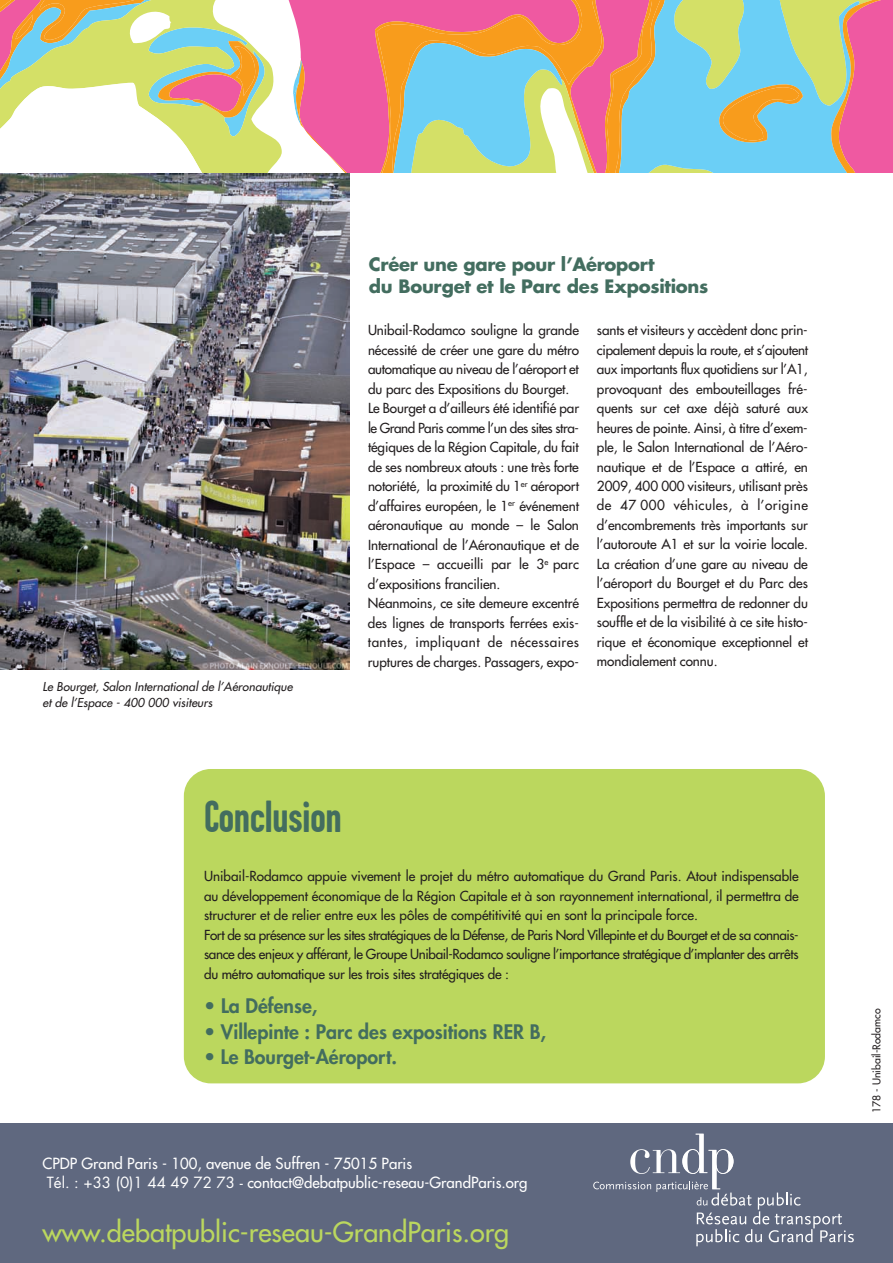
<style>
.page{position:relative;width:893px;height:1263px;background:#fff}
.page>*{position:absolute;margin:0;border:0;box-sizing:border-box;transform-origin:0 0}
.t1{font:700 45px "Garage Gothic";color:#436d5f}
.t2{font:27px "Futura";color:#bbd75e}
.t3{font:800 19.5px "Futura";color:#436d5f}
.t4{font:700 18px/22.5px "Futura";letter-spacing:-.015em;color:#436d5f}
.t5{font:15px/19.5px "Futura";color:#fff}
.t6{font:13.5px/19.5px "Futura";letter-spacing:-.005em;color:#231f20}
.t7{font:italic 12px/16.4px "Futura";letter-spacing:.005em;color:#231f20}
.t8{font:10.5px "Futura";color:#231f20}
.s1{font-weight:400}
.s2{font-style:inherit}
</style>
<div class="page">
<div style="left:184px;top:769px;width:641px;height:314px;background:#bbd75e;border-radius:27px"></div>
<svg style="left:0;top:0;width:893px;height:173px"></svg>
<div style="left:0;top:1123px;width:893px;height:140px;background:#5f687f"></div>
<svg style="left:593px;top:1133px;width:261px;height:114px"></svg>
<img style="left:0;top:173px;width:349px;height:496px">
<h3 class="t4" style="left:369px;top:255px;width:341px">Créer une gare pour l’Aéroport<br>du Bourget et le Parc des Expositions</h3>
<p class="t7" style="left:43px;top:679px;width:252px">Le Bourget, Salon International de l’Aéronautique et de l’Espace - 400 000 visiteurs</p>
<p class="t6" style="left:368px;top:321px;width:213px">Unibail-Rodamco souligne la grande nécessité de créer une gare du métro automatique au niveau de l’aéroport et du parc des Expositions du Bourget.<br>Le Bourget a d’ailleurs été identifié par le Grand Paris comme l’un des sites stra&shy;tégiques de la Région Capitale, du fait de ses nombreux atouts : une très forte notoriété, la proximité du 1<sup>er</sup> aéroport d’affaires européen, le 1<sup>er</sup> événement aéronautique au monde – le Salon International de l’Aéronautique et de l’Espace – accueilli par le 3<sup>e</sup> parc d’expositions francilien.<br>Néanmoins, ce site demeure excentré des lignes de transports ferrées exis&shy;tantes, impliquant de nécessaires ruptures de charges. Passagers, expo-</p>
<p class="t6" style="left:597px;top:321px;width:213px;text-align:justify">sants et visiteurs y accèdent donc prin&shy;cipalement depuis la route, et s’ajoutent aux importants flux quotidiens sur l’A1, provoquant des embouteillages fré&shy;quents sur cet axe déjà saturé aux heures de pointe. Ainsi, à titre d’exem&shy;ple, le Salon International de l’Aéro&shy;nautique et de l’Espace a attiré, en 2009, 400 000 visiteurs, utilisant près de 47 000 véhicules, à l’origine d’encombrements très importants sur l’autoroute A1 et sur la voirie locale.<br>La création d’une gare au niveau de l’aéroport du Bourget et du Parc des Expositions permettra de redonner du souffle et de la visibilité à ce site histo&shy;rique et économique exceptionnel et mondialement connu.</p>
<h1 class="t1" style="left:204px;top:790px;width:139px">Conclusion</h1>
<p class="t6" style="left:204px;top:867px;width:596px">Unibail-Rodamco appuie vivement le projet du métro automatique du Grand Paris. Atout indispensable au développement économique de la Région Capitale et à son rayonnement international, il permettra de structurer et de relier entre eux les pôles de compétitivité qui en sont la principale force.<br>Fort de sa présence sur les sites stratégiques de la Défense, de Paris Nord Villepinte et du Bourget et de sa connais&shy;sance des enjeux y afférant, le Groupe Unibail-Rodamco souligne l’importance stratégique d’implanter des arrêts du métro automatique sur les trois sites stratégiques de :</p>
<h3 class="t3" style="left:204px;top:996px;width:115px"><span class="s1">•</span> La Défense,</h3>
<h3 class="t3" style="left:204px;top:1022px;width:343px">• Villepinte : Parc des expositions RER B,</h3>
<h3 class="t3" style="left:204px;top:1047px;width:195px">• Le Bourget-Aéroport.</h3>
<p class="t5" style="left:43px;top:1154px;width:486px">CPDP Grand Paris - 100, avenue de Suffren - 75015 Paris<br><span class="s2">Tél. : +33 (0)1 44 49 72 73 -</span> contact@debatpublic-reseau-GrandParis.org</p>
<h2 class="t2" style="left:43px;top:1218px;width:468px">www.debatpublic-reseau-GrandParis.org</h2>
<p class="t8" style="left:871px;top:1113px;width:106px;rotate:-90deg">178 - Unibail-Rodamco</p>
</div>
